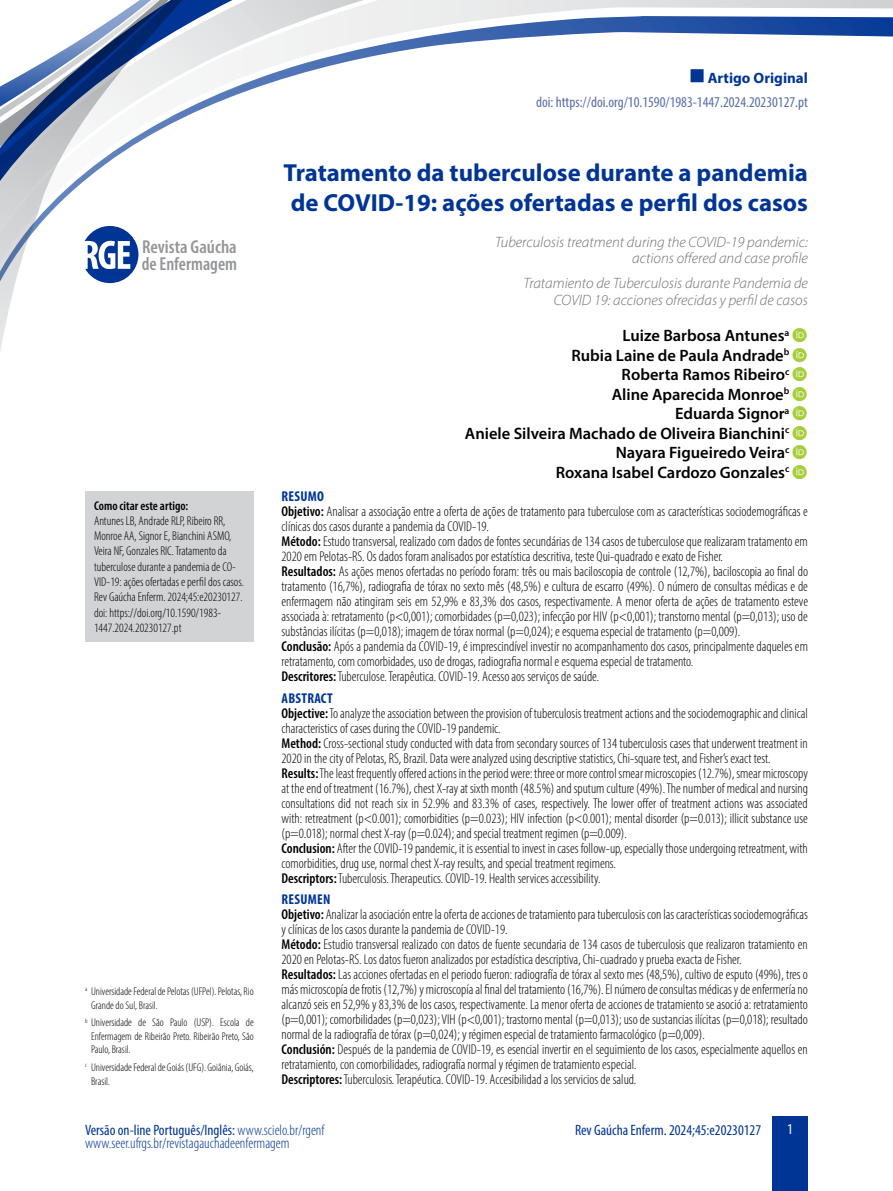
<style>
.page{position:relative;width:893px;height:1191px;background:#fff}
.page>*{position:absolute;margin:0;border:0;box-sizing:border-box;transform-origin:0 0}
.t1{font:700 24.75px/29.7px "Myriad Pro";color:#003595}
.t2{font:600 condensed 18.75px/16.6px "Myriad Pro";color:#939598}
.t3{font:600 16.5px/19.5px "Myriad Pro";color:#000;text-align:right}
.t4{font:italic 300 15px/16.5px "Myriad Pro";color:#6d6e71;text-align:right}
.t5{font:condensed 15px "Myriad Pro";color:#003595}
.t6{font:condensed 15px "Myriad Pro";color:#5a6da7}
.t7{font:300 condensed 15px "Myriad Pro";color:#003595}
.t8{font:700 15px "Myriad Pro";color:#003595}
.t9{font:condensed 15px "Myriad Pro";color:#fff}
.t10{font:300 condensed 14.25px/15px "Myriad Pro";color:#000}
.t11{font:300 condensed 12.75px/15.3px "Myriad Pro";color:#000}
.t12{font:600 condensed 12.75px "Myriad Pro";color:#000}
.t13{font:300 condensed 11.25px/13.5px "Myriad Pro";color:#000}
.s1{font-weight:700;color:#003595}
.s2{font-weight:600}
.s3{font-weight:300}
</style>
<div class="page">
<svg style="left:202px;top:0;width:691px;height:109px"></svg>
<svg style="left:0;top:0;width:202px;height:352px"></svg>
<div style="left:772px;top:1116px;width:36px;height:75px;background:#003595"></div>
<svg style="left:85px;top:226px;width:53px;height:57px"></svg>
<div style="left:85px;top:491px;width:169px;height:151px;background:#d1d3d4"></div>
<svg style="left:691px;top:69px;width:13px;height:14px"></svg>
<p class="t8" style="left:708px;top:68px;width:102px">Artigo Original</p>
<h2 class="t2" style="left:142px;top:238px;width:97px">Revista Gaúcha de Enfermagem</h2>
<p class="t12" style="left:94px;top:497px;width:96px">Como citar este artigo:</p>
<p class="t11" style="left:94px;top:513px;width:151px">Antunes LB, Andrade RLP, Ribeiro RR, Monroe AA, Signor E, Bianchini ASMO, Veira NF, Gonzales RIC. Tratamento da tuberculose durante a pandemia de CO-VID-19: ações ofertadas e perfil dos casos.<br>Rev Gaúcha Enferm. 2024;45:e20230127. doi: https://doi.org/10.1590/1983- 1447.2024.20230127.pt</p>
<p class="t13" style="left:91px;top:984px;width:164px;text-indent:-6px"><sup>a</sup> Universidade Federal de Pelotas (UFPel). Pelotas, Rio<br>Grande do Sul, Brasil.</p>
<p class="t13" style="left:91px;top:1015px;width:164px;text-align:justify;text-indent:-6px"><sup>b</sup> Universidade de São Paulo (USP). Escola de Enfermagem de Ribeirão Preto. Ribeirão Preto, São Paulo, Brasil.</p>
<p class="t13" style="left:91px;top:1060px;width:164px;text-indent:-6px"><sup>c</sup> Universidade Federal de Goiás (UFG). Goiânia, Goiás,<br>Brasil.</p>
<p class="t6" style="left:536px;top:93px;width:273px">doi: https://doi.org/10.1590/1983-1447.2024.20230127.pt</p>
<h1 class="t1" style="left:283px;top:157px;width:526px">Tratamento da tuberculose durante a pandemia de COVID-19: ações ofertadas e perfil dos casos</h1>
<p class="t4" style="left:495px;top:233px;width:314px">Tuberculosis treatment during the COVID-19 pandemic: actions offered and case profile</p>
<p class="t4" style="left:523px;top:275px;width:286px">Tratamiento de Tuberculosis durante Pandemia de<br>COVID 19: acciones ofrecidas y perfil de casos</p>
<p class="t3" style="left:465px;top:326px;width:326px">Luize Barbosa Antunes<sup>a<br></sup>Rubia Laine de Paula Andrade<sup>b<br></sup>Roberta Ramos Ribeiro<sup>c<br></sup>Aline Aparecida Monroe<sup>b<br></sup>Eduarda Signor<sup>a<br></sup>Aniele Silveira Machado de Oliveira Bianchini<sup>c<br></sup>Nayara Figueiredo Veira<sup>c<br></sup>Roxana Isabel Cardozo Gonzales<sup>c</sup></p>
<p class="t10" style="left:281px;top:489px;width:528px"><span class="s1">RESUMO<br></span><span class="s2">Objetivo:</span> Analisar a associação entre a oferta de ações de tratamento para tuberculose com as características sociodemográficas e clínicas dos casos durante a pandemia da COVID-19.<br><span class="s2">Método:</span> Estudo transversal, realizado com dados de fontes secundárias de 134 casos de tuberculose que realizaram tratamento em 2020 em Pelotas-RS. Os dados foram analisados por estatística descritiva, teste Qui-quadrado e exato de Fisher.<br><span class="s2">Resultados:</span> As ações menos ofertadas no período foram: três ou mais baciloscopia de controle (12,7%), baciloscopia ao final do tratamento (16,7%), radiografia de tórax no sexto mês (48,5%) e cultura de escarro (49%). O número de consultas médicas e de enfermagem não atingiram seis em 52,9% e 83,3% dos casos, respectivamente. A menor oferta de ações de tratamento esteve associada à: retratamento (p&lt;0,001); comorbidades (p=0,023); infecção por HIV (p&lt;0,001); transtorno mental (p=0,013); uso de substâncias ilícitas (p=0,018); imagem de tórax normal (p=0,024); e esquema especial de tratamento (p=0,009).<br><span class="s2">Conclusão:</span> Após a pandemia da COVID-19, é imprescindível investir no acompanhamento dos casos, principalmente daqueles em retratamento, com comorbidades, uso de drogas, radiografia normal e esquema especial de tratamento.<br><span class="s2">Descritores:</span> Tuberculose. Terapêutica. COVID-19. Acesso aos serviços de saúde.</p>
<p class="t10" style="left:281px;top:690px;width:528px"><span class="s1">ABSTRACT<br></span><span class="s2">Objective:</span> To analyze the association between the provision of tuberculosis treatment actions and the sociodemographic and clinical characteristics of cases during the COVID-19 pandemic.<br><span class="s2">Method:</span> Cross-sectional study conducted with data from secondary sources of 134 tuberculosis cases that underwent treatment in 2020 in the city of Pelotas, RS, Brazil. Data were analyzed using descriptive statistics, Chi-square test, and Fisher’s exact test.<br><span class="s2">Results:</span> The least frequently offered actions in the period were: three or more control smear microscopies (12.7%), smear microscopy at the end of treatment (16.7%), chest X-ray at sixth month (48.5%) and sputum culture (49%). The number of medical and nursing consultations did not reach six in 52.9% and 83.3% of cases, respectively. The lower offer of treatment actions was associated with: retreatment (p&lt;0.001); comorbidities (p=0.023); HIV infection (p&lt;0.001); mental disorder (p=0.013); illicit substance use (p=0.018); normal chest X-ray (p=0.024); and special treatment regimen (p=0.009).<br><span class="s2">Conclusion:</span> After the COVID-19 pandemic, it is essential to invest in cases follow-up, especially those undergoing retreatment, with comorbidities, drug use, normal chest X-ray results, and special treatment regimens.<br><span class="s2">Descriptors:</span> Tuberculosis. Therapeutics. COVID-19. Health services accessibility.</p>
<p class="t10" style="left:281px;top:891px;width:528px"><span class="s1">RESUMEN<br></span><span class="s2">Objetivo:</span> Analizar la asociación entre la oferta de acciones de tratamiento para tuberculosis con las características sociodemográficas y clínicas de los casos durante la pandemia de COVID-19.<br><span class="s2">Método:</span> Estudio transversal realizado con datos de fuente secundaria de 134 casos de tuberculosis que realizaron tratamiento en 2020 en Pelotas-RS. Los datos fueron analizados por estadística descriptiva, Chi-cuadrado y prueba exacta de Fisher.<br><span class="s2">Resultados:</span> Las acciones ofertadas en el periodo fueron: radiografía de tórax al sexto mes (48,5%), cultivo de esputo (49%), tres o más microscopía de frotis (12,7%) y microscopía al final del tratamiento (16,7%). El número de consultas médicas y de enfermería no alcanzó seis en 52,9% y 83,3% de los casos, respectivamente. La menor oferta de acciones de tratamiento se asoció a: retratamiento (p=0,001); comorbilidades (p=0,023); VIH (p&lt;0,001); trastorno mental (p=0,013); uso de sustancias ilícitas (p=0,018); resultado normal de la radiografía de tórax (p=0,024); y régimen especial de tratamiento farmacológico (p=0,009).<br><span class="s2">Conclusión:</span> Después de la pandemia de COVID-19, es esencial invertir en el seguimiento de los casos, especialmente aquellos en retratamiento, con comorbilidades, radiografía normal y régimen de tratamiento especial.<br><span class="s2">Descriptores:</span> Tuberculosis. Terapéutica. COVID-19. Accesibilidad a los servicios de salud.</p>
<p class="t5" style="left:85px;top:1121px;width:241px">Versão on-line Português/Inglês: <span class="s3">www.scielo.br/rgenf</span></p>
<p class="t7" style="left:85px;top:1134px;width:206px">www.seer.ufrgs.br/revistagauchadeenfermagem</p>
<p class="t5" style="left:575px;top:1121px;width:188px">Rev Gaúcha Enferm. 2024;45:e20230127</p>
<p class="t9" style="left:787px;top:1120px;width:7px">1</p>
</div>
